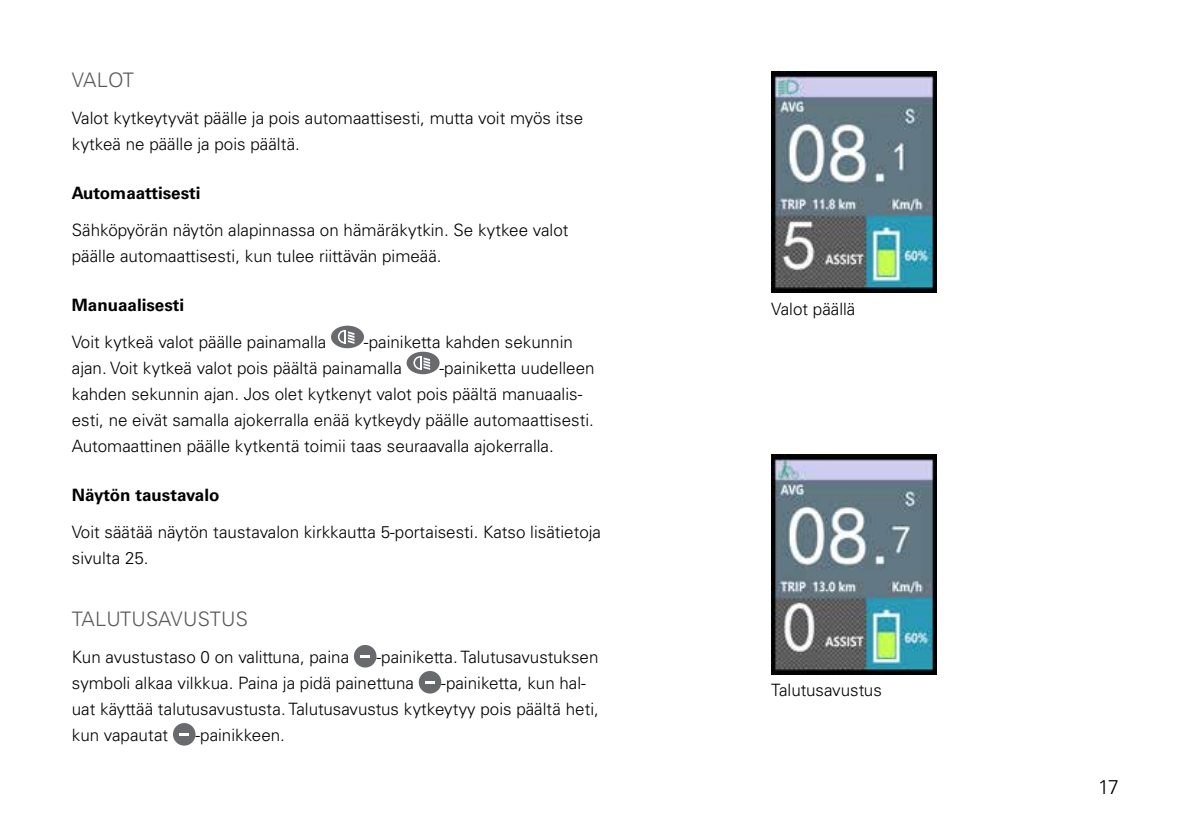
<style>
.page{position:relative;width:1191px;height:840px;background:#fff}
.page>*{position:absolute;margin:0;border:0;box-sizing:border-box;transform-origin:0 0}
.t1{font:300 20px "Univers LT Std";letter-spacing:.01em;color:#58595b}
.t2{font:300 20px "Univers LT Std";color:#000}
.t3{font:300 17px/26px "Univers LT Std";color:#000}
.t4{font:700 17px "Univers LT Std";color:#000}
</style>
<div class="page">
<div style="left:331px;top:325px;width:33px;height:23px;background:#696a6d;border-radius:50%"></div>
<svg style="left:338px;top:330px;width:16px;height:13px"></svg>
<div style="left:406px;top:351px;width:33px;height:23px;background:#696a6d;border-radius:50%"></div>
<svg style="left:413px;top:356px;width:17px;height:13px"></svg>
<div style="left:354px;top:644px;width:22px;height:23px;background:#696a6d;border-radius:50%"></div>
<svg style="left:361px;top:655px;width:9px;height:2px"></svg>
<div style="left:419px;top:670px;width:22px;height:23px;background:#696a6d;border-radius:50%"></div>
<svg style="left:425px;top:681px;width:9px;height:2px"></svg>
<div style="left:173px;top:722px;width:22px;height:23px;background:#696a6d;border-radius:50%"></div>
<svg style="left:180px;top:733px;width:9px;height:2px"></svg>
<img style="left:771px;top:72px;width:165px;height:220px">
<img style="left:771px;top:454px;width:165px;height:220px">
<p class="t1" style="left:72px;top:67px;width:63px">VALOT</p>
<p class="t3" style="left:72px;top:105px;width:513px">Valot kytkeytyvät päälle ja pois automaattisesti, mutta voit myös itse kytkeä ne päälle ja pois päältä.</p>
<p class="t4" style="left:72px;top:183px;width:130px">Automaattisesti</p>
<p class="t3" style="left:72px;top:217px;width:498px">Sähköpyörän näytön alapinnassa on hämäräkytkin. Se kytkee valot päälle automaattisesti, kun tulee riittävän pimeää.</p>
<p class="t4" style="left:72px;top:295px;width:114px">Manuaalisesti</p>
<p class="t3" style="left:72px;top:329px;width:256px">Voit kytkeä valot päälle painamalla</p>
<p class="t3" style="left:72px;top:329px;width:502px;text-indent:292px">-painiketta kahden sekunnin ajan. Voit kytkeä valot pois päältä painamalla</p>
<p class="t3" style="left:72px;top:355px;width:524px;text-indent:368px">-painiketta uudelleen kahden sekunnin ajan. Jos olet kytkenyt valot pois päältä manuaalis&shy;esti, ne eivät samalla ajokerralla enää kytkeydy päälle automaattisesti.<br>Automaattinen päälle kytkentä toimii taas seuraavalla ajokerralla.</p>
<p class="t4" style="left:72px;top:485px;width:149px">Näytön taustavalo</p>
<p class="t3" style="left:72px;top:519px;width:531px">Voit säätää näytön taustavalon kirkkautta 5-portaisesti. Katso lisätietoja sivulta 25.</p>
<p class="t1" style="left:72px;top:606px;width:178px">TALUTUSAVUSTUS</p>
<p class="t3" style="left:72px;top:644px;width:279px">Kun avustustaso 0 on valittuna, paina</p>
<p class="t3" style="left:72px;top:644px;width:528px;text-indent:305px">-painiketta. Talutusavustuksen symboli alkaa vilkkua. Paina ja pidä painettuna</p>
<p class="t3" style="left:72px;top:670px;width:528px;text-indent:369px">-painiketta, kun hal&shy;uat käyttää talutusavustusta. Talutusavustus kytkeytyy pois päältä heti, kun vapautat</p>
<p class="t3" style="left:195px;top:722px;width:91px">-painikkeen.</p>
<p class="t3" style="left:771px;top:296px;width:86px">Valot päällä</p>
<p class="t3" style="left:771px;top:677px;width:112px">Talutusavustus</p>
<p class="t2" style="left:1098px;top:774px;width:22px">17</p>
</div>
